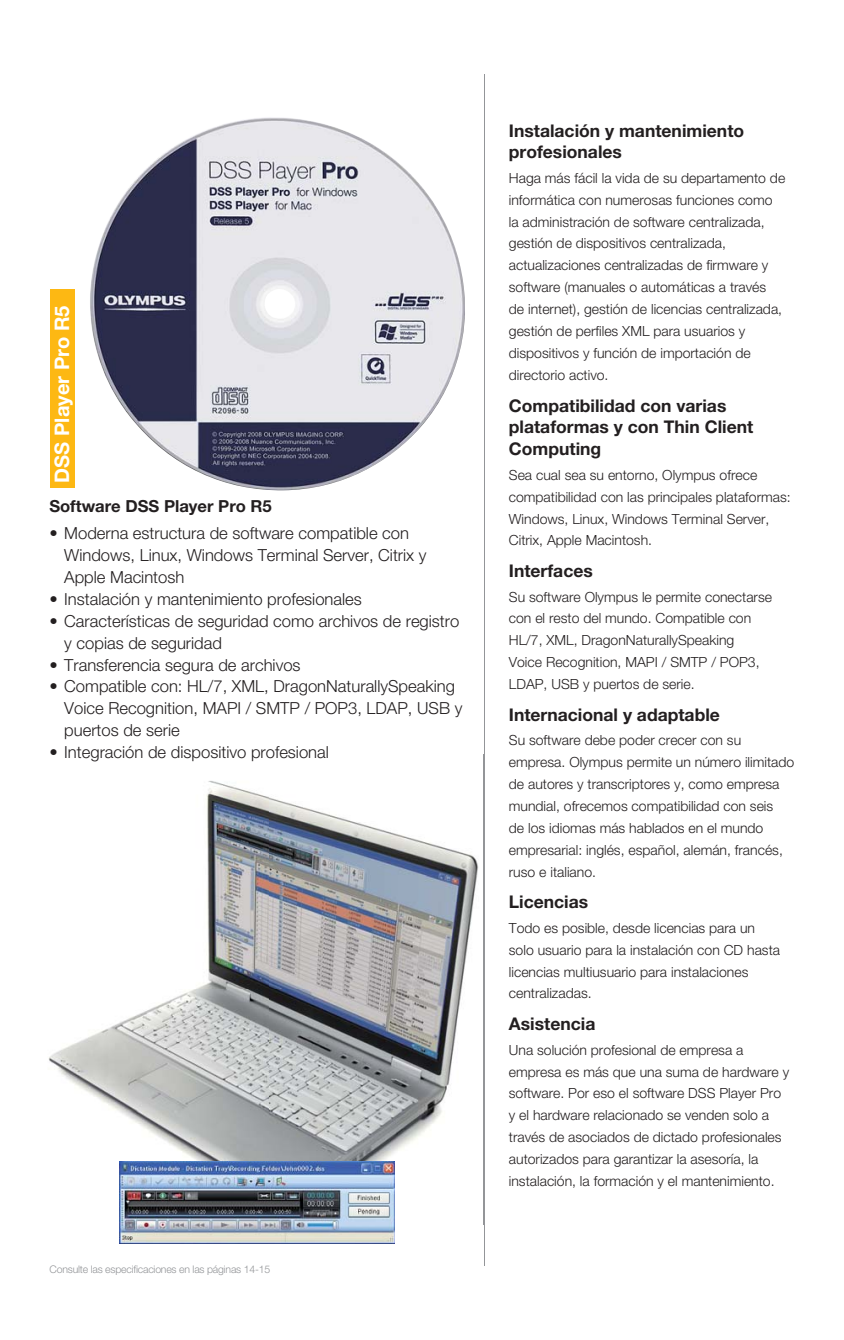
<style>
.page{position:relative;width:844px;height:1340px;background:#fff}
.page>*{position:absolute;margin:0;border:0;box-sizing:border-box;transform-origin:0 0}
.t1{font:700 20.12px "Helvetica Neue LT Std";color:#fff}
.t2{font:700 17.5px/21.9px "Helvetica Neue LT Std";color:#231f20}
.t3{font:300 16.62px/21.9px "Helvetica Neue LT Std";color:#231f20}
.t4{font:700 16.62px "Helvetica Neue LT Std";color:#231f20}
.t5{font:300 14px/21.9px "Helvetica Neue LT Std";color:#231f20}
.t6{font:300 10.5px "Helvetica Neue LT Std";letter-spacing:-.02em;color:#939598}
</style>
<div class="page">
<hr style="left:483px;top:74px;width:1px;height:1191px;background:#939598">
<div style="left:50px;top:289px;width:24px;height:198px;background:#fdb813"></div>
<img style="left:48px;top:754px;width:437px;height:470px">
<img style="left:483px;top:754px;width:1px;height:470px">
<img style="left:119px;top:1161px;width:275px;height:82px">
<img style="left:90px;top:117px;width:375px;height:374px">
<h1 class="t1" style="left:55px;top:482px;width:179px;rotate:-90deg">DSS Player Pro R5</h1>
<p class="t4" style="left:49px;top:500px;width:224px">Software DSS Player Pro R5</p>
<p class="t3" style="left:64px;top:524px;width:364px;text-indent:-15px">• Moderna estructura de software compatible con<br>Windows, Linux, Windows Terminal Server, Citrix y<br>Apple Macintosh</p>
<p class="t3" style="left:49px;top:589px;width:314px">• Instalación y mantenimiento profesionales</p>
<p class="t3" style="left:64px;top:611px;width:396px;text-indent:-15px">• Características de seguridad como archivos de registro y copias de seguridad</p>
<p class="t3" style="left:49px;top:655px;width:253px">• Transferencia segura de archivos</p>
<p class="t3" style="left:64px;top:677px;width:399px;text-indent:-15px">• Compatible con: HL/7, XML, DragonNaturallySpeaking<br>Voice Recognition, MAPI / SMTP / POP3, LDAP, USB y puertos de serie</p>
<p class="t3" style="left:49px;top:743px;width:281px">• Integración de dispositivo profesional</p>
<p class="t6" style="left:50px;top:1265px;width:222px">Consulte las especificaciones en las páginas 14-15</p>
<p class="t2" style="left:508px;top:121px;width:237px">Instalación y mantenimiento profesionales</p>
<p class="t5" style="left:508px;top:168px;width:278px">Haga más fácil la vida de su departamento de informática con numerosas funciones como la administración de software centralizada, gestión de dispositivos centralizada, actualizaciones centralizadas de firmware y software (manuales o automáticas a través<br>de internet), gestión de licencias centralizada, gestión de perfiles XML para usuarios y dispositivos y función de importación de directorio activo.</p>
<p class="t2" style="left:508px;top:396px;width:246px">Compatibilidad con varias plataformas y con Thin Client<br>Computing</p>
<p class="t5" style="left:508px;top:465px;width:283px">Sea cual sea su entorno, Olympus ofrece compatibilidad con las principales plataformas:<br>Windows, Linux, Windows Terminal Server, Citrix, Apple Macintosh.</p>
<p class="t2" style="left:508px;top:562px;width:85px">Interfaces</p>
<p class="t5" style="left:508px;top:587px;width:264px">Su software Olympus le permite conectarse con el resto del mundo. Compatible con HL/7, XML, DragonNaturallySpeaking<br>Voice Recognition, MAPI / SMTP / POP3, LDAP, USB y puertos de serie.</p>
<p class="t2" style="left:508px;top:705px;width:212px">Internacional y adaptable</p>
<p class="t5" style="left:508px;top:730px;width:287px">Su software debe poder crecer con su empresa. Olympus permite un número ilimitado de autores y transcriptores y, como empresa mundial, ofrecemos compatibilidad con seis<br>de los idiomas más hablados en el mundo empresarial: inglés, español, alemán, francés, ruso e italiano.</p>
<p class="t2" style="left:508px;top:893px;width:81px">Licencias</p>
<p class="t5" style="left:508px;top:918px;width:272px">Todo es posible, desde licencias para un solo usuario para la instalación con CD hasta licencias multiusuario para instalaciones centralizadas.</p>
<p class="t2" style="left:508px;top:1014px;width:88px">Asistencia</p>
<p class="t5" style="left:508px;top:1040px;width:282px">Una solución profesional de empresa a empresa es más que una suma de hardware y software. Por eso el software DSS Player Pro y el hardware relacionado se venden solo a través de asociados de dictado profesionales autorizados para garantizar la asesoría, la instalación, la formación y el mantenimiento.</p>
</div>
